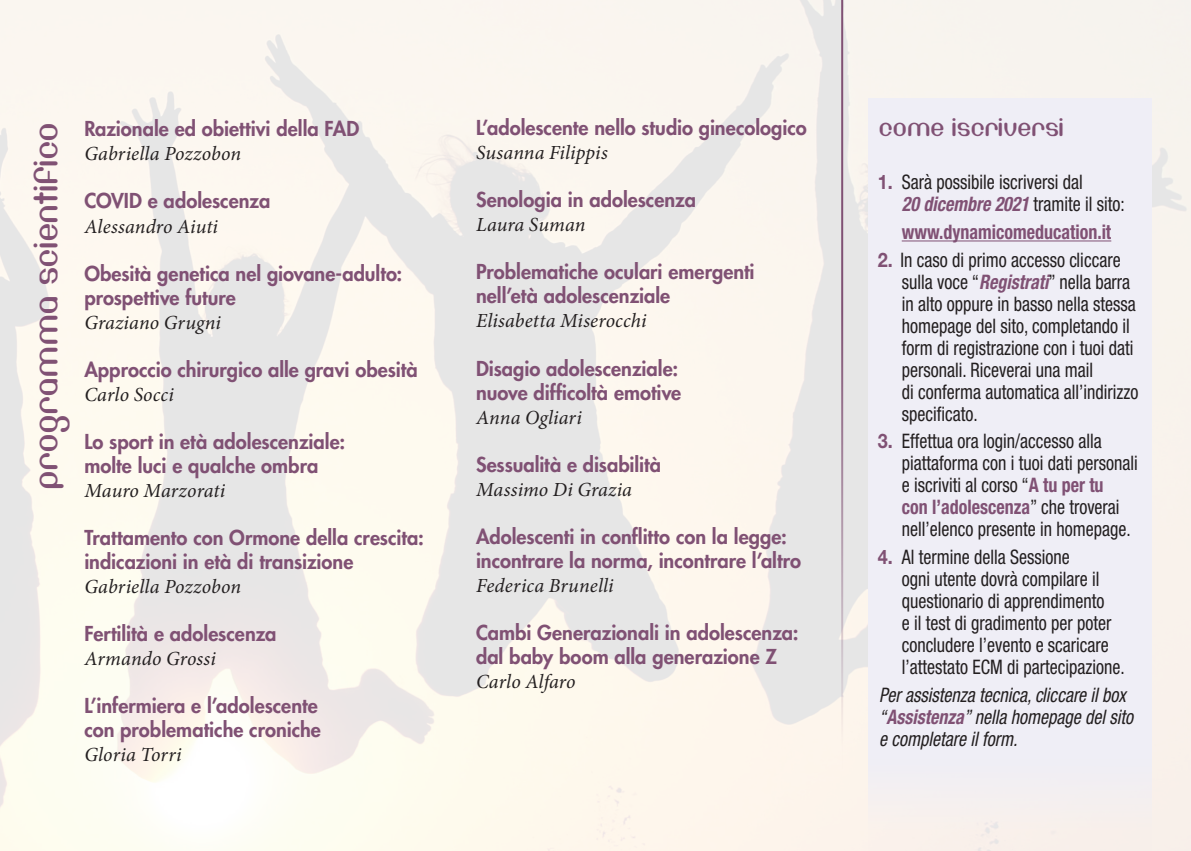
<style>
.page{position:relative;width:1191px;height:851px;background:#fff}
.page>*{position:absolute;margin:0;border:0;box-sizing:border-box;transform-origin:0 0}
.t1{font:24px "DF667 Chlorine";color:#805174}
.t2{font:800 20px/24px "Futura Std";color:#805174}
.t3{font:condensed 20px/22px "Helvetica Neue LT Std";color:#231f20;scale:.9 1}
.t4{font:italic 20px "Minion Pro";letter-spacing:.005em;color:#231f20}
.t5{font:italic condensed 20px/22px "Helvetica Neue LT Std";color:#231f20;scale:.9 1}
.t6{font:700 condensed 20px "Helvetica Neue LT Std";color:#805174;scale:.9 1}
.t7{font:18px "DF667 Chlorine";color:#805174}
.s1{font-weight:700;font-stretch:normal;color:#805174}
.s2{font-weight:700;font-style:italic;color:#805174}
.s3{font-weight:700;color:#805174}
</style>
<div class="page">
<hr style="left:841px;top:0;width:2px;height:769px;background:#805174">
<div style="left:867px;top:98px;width:284px;height:752px;background:#efeef6"></div>
<hr style="left:901px;top:240px;width:210px;height:1px;background:#805174">
<p class="t1" style="left:31px;top:488px;width:369px;rotate:-90deg">PROGRAMMA SCIENTIFICO</p>
<p class="t7" style="left:879px;top:115px;width:187px">COME ISCRIVERSI</p>
<p class="t2" style="left:476px;top:116px;width:332px">L’adolescente nello studio ginecologico</p>
<p class="t4" style="left:476px;top:139px;width:133px">Susanna Filippis</p>
<p class="t2" style="left:476px;top:188px;width:221px">Senologia in adolescenza</p>
<p class="t4" style="left:476px;top:211px;width:111px">Laura Suman</p>
<p class="t2" style="left:476px;top:260px;width:280px">Problematiche oculari emergenti nell’età adolescenziale</p>
<p class="t4" style="left:476px;top:307px;width:172px">Elisabetta Miserocchi</p>
<p class="t2" style="left:476px;top:356px;width:207px">Disagio adolescenziale: nuove difficoltà emotive</p>
<p class="t4" style="left:476px;top:403px;width:107px">Anna Ogliari</p>
<p class="t2" style="left:476px;top:452px;width:187px">Sessualità e disabilità</p>
<p class="t4" style="left:476px;top:475px;width:157px">Massimo Di Grazia</p>
<p class="t2" style="left:476px;top:524px;width:326px">Adolescenti in conflitto con la legge: incontrare la norma, incontrare l’altro</p>
<p class="t4" style="left:476px;top:571px;width:139px">Federica Brunelli</p>
<p class="t2" style="left:476px;top:620px;width:324px">Cambi Generazionali in adolescenza: dal baby boom alla generazione Z</p>
<p class="t4" style="left:476px;top:667px;width:101px">Carlo Alfaro</p>
<p class="t2" style="left:84px;top:117px;width:276px">Razionale ed obiettivi della FAD</p>
<p class="t4" style="left:84px;top:140px;width:158px">Gabriella Pozzobon</p>
<p class="t2" style="left:84px;top:189px;width:187px">COVID e adolescenza</p>
<p class="t4" style="left:84px;top:212px;width:135px">Alessandro Aiuti</p>
<p class="t2" style="left:84px;top:261px;width:319px">Obesità genetica nel giovane-adulto: prospettive future</p>
<p class="t4" style="left:84px;top:308px;width:138px">Graziano Grugni</p>
<p class="t2" style="left:84px;top:357px;width:335px">Approccio chirurgico alle gravi obesità</p>
<p class="t4" style="left:84px;top:380px;width:91px">Carlo Socci</p>
<p class="t2" style="left:84px;top:429px;width:262px">Lo sport in età adolescenziale: molte luci e qualche ombra</p>
<p class="t4" style="left:84px;top:476px;width:142px">Mauro Marzorati</p>
<p class="t2" style="left:84px;top:525px;width:341px">Trattamento con Ormone della crescita: indicazioni in età di transizione</p>
<p class="t4" style="left:84px;top:572px;width:158px">Gabriella Pozzobon</p>
<p class="t2" style="left:84px;top:621px;width:194px">Fertilità e adolescenza</p>
<p class="t4" style="left:84px;top:644px;width:133px">Armando Grossi</p>
<p class="t2" style="left:84px;top:693px;width:238px">L’infermiera e l’adolescente con problematiche croniche</p>
<p class="t4" style="left:84px;top:740px;width:99px">Gloria Torri</p>
<p class="t3" style="left:901px;top:171px;width:249px;text-indent:-24px"><span class="s1">1.</span> Sarà possibile iscriversi dal<br><span class="s2">20 dicembre 2021</span> tramite il sito:</p>
<p class="t6" style="left:901px;top:220px;width:234px">www.dynamicomeducation.it</p>
<p class="t3" style="left:901px;top:248px;width:265px;text-indent:-24px"><span class="s1">2.</span> In caso di primo accesso cliccare sulla voce “<span class="s2">Registrati</span>” nella barra in alto oppure in basso nella stessa homepage del sito, completando il form di registrazione con i tuoi dati personali. Riceverai una mail<br>di conferma automatica all’indirizzo specificato.</p>
<p class="t3" style="left:901px;top:430px;width:264px;text-indent:-24px"><span class="s1">3.</span> Effettua ora login/accesso alla piattaforma con i tuoi dati personali e iscriviti al corso “<span class="s3">A tu per tu<br>con l’adolescenza</span>” che troverai nell’elenco presente in homepage.</p>
<p class="t3" style="left:901px;top:546px;width:249px;text-indent:-24px"><span class="s1">4.</span> Al termine della Sessione<br>ogni utente dovrà compilare il questionario di apprendimento<br>e il test di gradimento per poter concludere l’evento e scaricare l’attestato ECM di partecipazione.</p>
<p class="t5" style="left:879px;top:684px;width:284px">Per assistenza tecnica, cliccare il box “<span class="s3">Assistenza</span>” nella homepage del sito e completare il form.</p>
</div>
